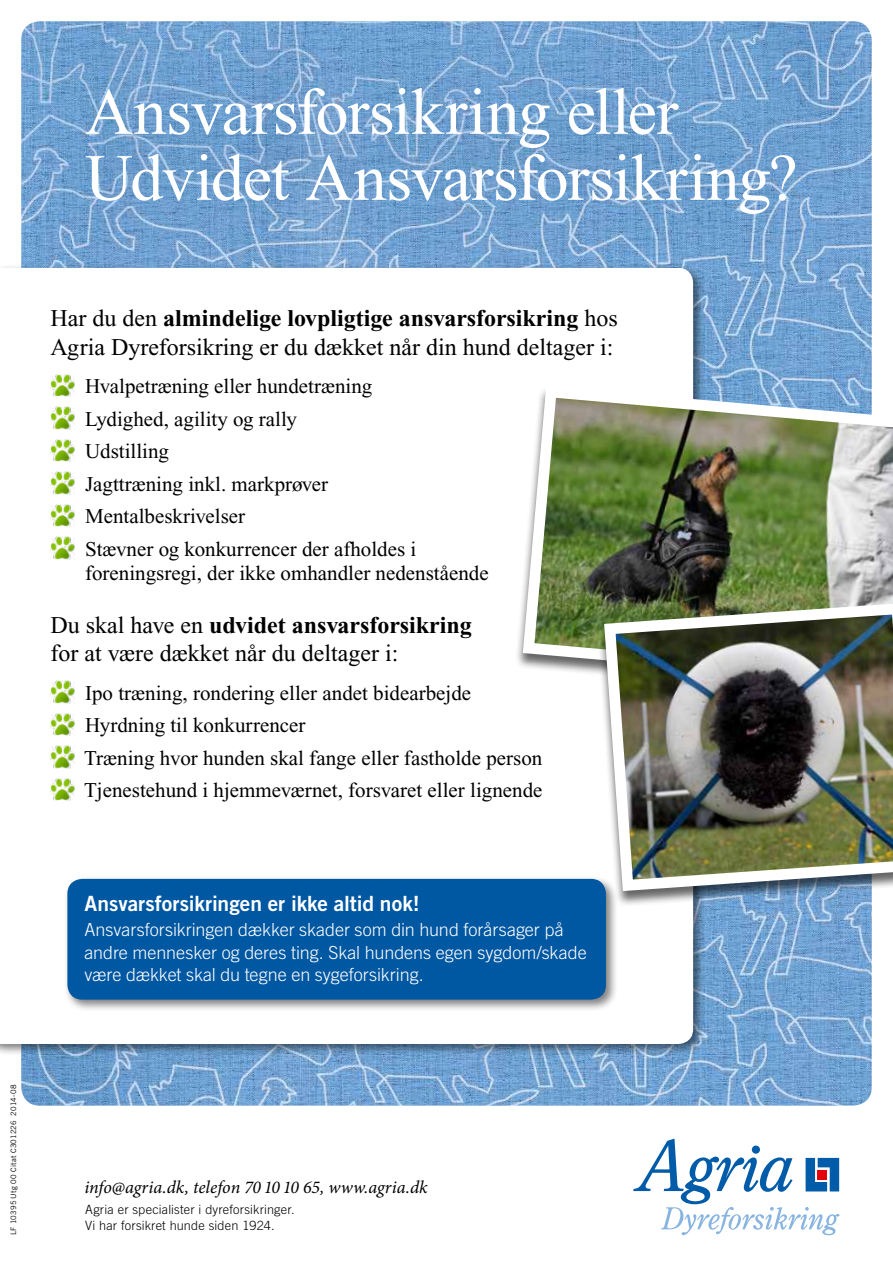
<style>
.page{position:relative;width:893px;height:1263px;background:#fff}
.page>*{position:absolute;margin:0;border:0;box-sizing:border-box;transform-origin:0 0}
.t1{font:66px/66px "Times New Roman PS Std";letter-spacing:-.015em;color:#fff}
.t2{font:24px/28.5px "Times New Roman PS Std";color:#000}
.t3{font:21px/32.5px "Times New Roman PS Std";color:#000}
.t4{font:21px "Trade Gothic LT Std Bd 2";color:#fff}
.t5{font:300 18px/22.5px "Trade Gothic LT Std";color:#fff}
.t6{font:italic 18px "Minion Pro";color:#000}
.t7{font:300 12.75px/15.8px "Trade Gothic LT Std";letter-spacing:.015em;color:#000}
.t8{font:7.5px "Trade Gothic LT Std";letter-spacing:.03em;color:#000}
.s1{font-weight:700}
</style>
<div class="page">
<img style="left:21px;top:26px;width:851px;height:1080px">
<div style="left:0;top:264px;width:705px;height:792px;background:#000;opacity:.5"></div>
<svg style="left:0;top:268px;width:693px;height:776px"></svg>
<img style="left:51px;top:374px;width:24px;height:23px">
<img style="left:51px;top:407px;width:24px;height:22px">
<img style="left:51px;top:439px;width:24px;height:23px">
<img style="left:51px;top:472px;width:24px;height:22px">
<img style="left:51px;top:504px;width:24px;height:23px">
<img style="left:51px;top:537px;width:24px;height:22px">
<img style="left:51px;top:681px;width:24px;height:22px">
<img style="left:51px;top:713px;width:24px;height:23px">
<img style="left:51px;top:746px;width:24px;height:22px">
<img style="left:51px;top:778px;width:24px;height:23px">
<div style="left:15px;top:18px;width:851px;height:267px;background:#00254f;opacity:.25"></div>
<svg style="left:633px;top:1138px;width:206px;height:97px"></svg>
<img style="left:517px;top:380px;width:376px;height:313px">
<div style="left:596px;top:604px;width:297px;height:303px;background:#000;opacity:.6"></div>
<img style="left:598px;top:597px;width:295px;height:300px">
<div style="left:63px;top:875px;width:555px;height:137px;background:#000;opacity:.5"></div>
<div style="left:67px;top:879px;width:539px;height:121px;background:#0057a2;border-radius:15px"></div>
<h1 class="t1" style="left:85px;top:82px;width:714px">Ansvarsforsikring eller<br>Udvidet Ansvarsforsikring?</h1>
<p class="t2" style="left:51px;top:305px;width:569px">Har du den <span class="s1">almindelige lovpligtige ansvarsforsikring</span> hos<br>Agria Dyreforsikring er du dækket når din hund deltager i:</p>
<p class="t3" style="left:85px;top:371px;width:333px">Hvalpetræning eller hundetræning<br>Lydighed, agility og rally<br>Udstilling<br>Jagttræning inkl. markprøver<br>Mentalbeskrivelser<br>Stævner og konkurrencer der afholdes i</p>
<p class="t3" style="left:85px;top:557px;width:405px">foreningsregi, der ikke omhandler nedenstående</p>
<p class="t2" style="left:51px;top:612px;width:423px">Du skal have en <span class="s1">udvidet ansvarsforsikring </span>for at være dækket når du deltager i:</p>
<p class="t3" style="left:84px;top:677px;width:460px">Ipo træning, rondering eller andet bidearbejde Hyrdning til konkurrencer<br>Træning hvor hunden skal fange eller fastholde person Tjenestehund i hjemmeværnet, forsvaret eller lignende</p>
<p class="t4" style="left:85px;top:891px;width:337px">Ansvarsforsikringen er ikke altid nok!</p>
<p class="t5" style="left:85px;top:918px;width:504px">Ansvarsforsikringen dækker skader som din hund forårsager på andre mennesker og deres ting. Skal hundens egen sygdom/skade være dækket skal du tegne en sygeforsikring.</p>
<p class="t8" style="left:9px;top:1235px;width:152px;rotate:-90deg">LF 10395 Utg 00 Citat C301226 2014-08</p>
<p class="t6" style="left:85px;top:1175px;width:345px">info@agria.dk, telefon 70 10 10 65, www.agria.dk</p>
<p class="t7" style="left:85px;top:1201px;width:211px">Agria er specialister i dyreforsikringer.<br>Vi har forsikret hunde siden 1924.</p>
</div>
